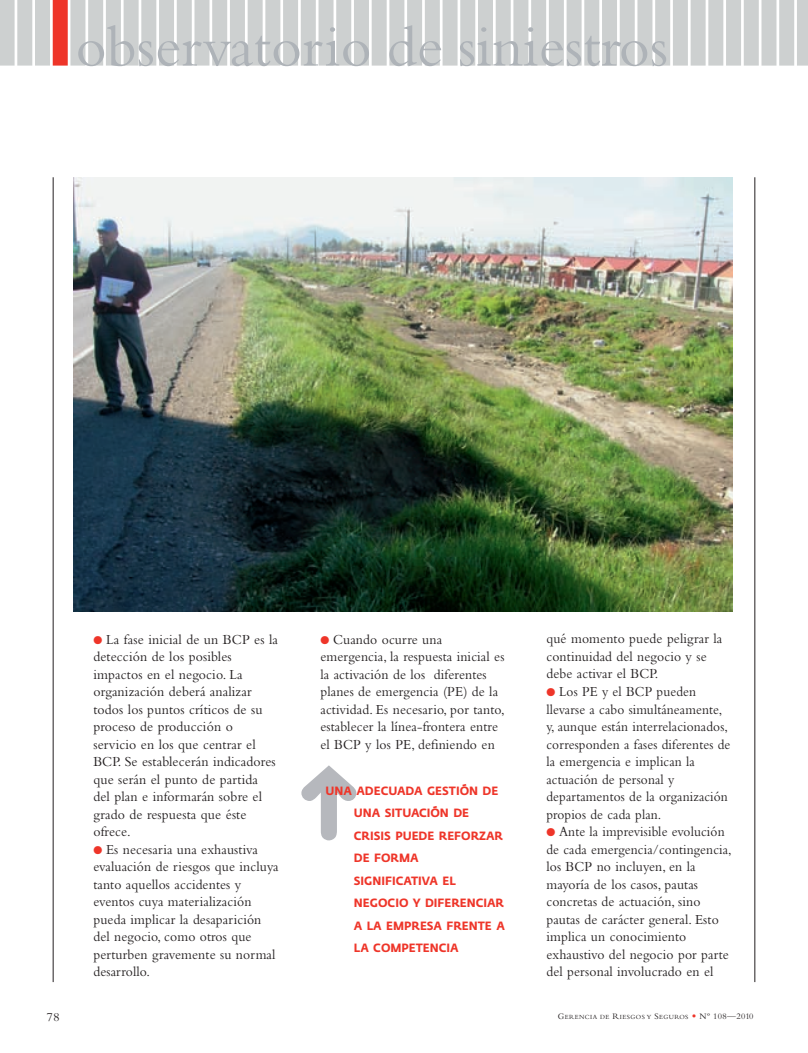
<style>
.page{position:relative;width:808px;height:1053px;background:#fff}
.page>*{position:absolute;margin:0;border:0;box-sizing:border-box;transform-origin:0 0}
.t1{font:60px "Bembo";color:#aeb3b8}
.t2{font:14.38px/17.5px "Bembo";letter-spacing:.01em;color:#231f20;scale:.95 1}
.t3{font:14.38px/17.5px "Bembo";letter-spacing:.01em;color:#231f20;scale:.93 1}
.t4{font:14.38px/17.5px "Bembo";letter-spacing:.01em;color:#231f20;scale:.96 1}
.t5{font:12.5px "Bembo";color:#231f20}
.t6{font:700 11.88px/22.5px "Fedra Sans";color:#ee3529;scale:.95 1}
.t7{font:6.5px "Bembo";letter-spacing:.065em;color:#231f20}
.s1{color:#ee3529}
.s2{font-size:8.75px}
.s3{font-family:"Goudy";font-size:8.75px;color:#ee3529}
</style>
<div class="page">
<hr style="left:53px;top:177px;width:1px;height:804px;background:#231f20">
<hr style="left:755px;top:177px;width:1px;height:804px;background:#231f20">
<div style="left:0;top:0;width:15px;height:66px;background:#cdd0d0"></div>
<div style="left:17px;top:0;width:15px;height:66px;background:#cdd0d0"></div>
<div style="left:35px;top:0;width:15px;height:66px;background:#cdd0d0"></div>
<div style="left:53px;top:0;width:15px;height:66px;background:#ee3529"></div>
<div style="left:70px;top:0;width:15px;height:66px;background:#cdd0d0"></div>
<div style="left:88px;top:0;width:15px;height:66px;background:#cdd0d0"></div>
<div style="left:106px;top:0;width:15px;height:66px;background:#cdd0d0"></div>
<div style="left:124px;top:0;width:15px;height:66px;background:#cdd0d0"></div>
<div style="left:141px;top:0;width:15px;height:66px;background:#cdd0d0"></div>
<div style="left:159px;top:0;width:15px;height:66px;background:#cdd0d0"></div>
<div style="left:177px;top:0;width:15px;height:66px;background:#cdd0d0"></div>
<div style="left:194px;top:0;width:15px;height:66px;background:#cdd0d0"></div>
<div style="left:212px;top:0;width:15px;height:66px;background:#cdd0d0"></div>
<div style="left:230px;top:0;width:15px;height:66px;background:#cdd0d0"></div>
<div style="left:248px;top:0;width:15px;height:66px;background:#cdd0d0"></div>
<div style="left:265px;top:0;width:15px;height:66px;background:#cdd0d0"></div>
<div style="left:283px;top:0;width:15px;height:66px;background:#cdd0d0"></div>
<div style="left:301px;top:0;width:15px;height:66px;background:#cdd0d0"></div>
<div style="left:318px;top:0;width:15px;height:66px;background:#cdd0d0"></div>
<div style="left:336px;top:0;width:15px;height:66px;background:#cdd0d0"></div>
<div style="left:354px;top:0;width:15px;height:66px;background:#cdd0d0"></div>
<div style="left:372px;top:0;width:15px;height:66px;background:#cdd0d0"></div>
<div style="left:389px;top:0;width:15px;height:66px;background:#cdd0d0"></div>
<div style="left:407px;top:0;width:15px;height:66px;background:#cdd0d0"></div>
<div style="left:425px;top:0;width:15px;height:66px;background:#cdd0d0"></div>
<div style="left:442px;top:0;width:15px;height:66px;background:#cdd0d0"></div>
<div style="left:460px;top:0;width:15px;height:66px;background:#cdd0d0"></div>
<div style="left:478px;top:0;width:15px;height:66px;background:#cdd0d0"></div>
<div style="left:496px;top:0;width:15px;height:66px;background:#cdd0d0"></div>
<div style="left:513px;top:0;width:15px;height:66px;background:#cdd0d0"></div>
<div style="left:531px;top:0;width:15px;height:66px;background:#cdd0d0"></div>
<div style="left:549px;top:0;width:15px;height:66px;background:#cdd0d0"></div>
<div style="left:567px;top:0;width:15px;height:66px;background:#cdd0d0"></div>
<div style="left:584px;top:0;width:15px;height:66px;background:#cdd0d0"></div>
<div style="left:602px;top:0;width:15px;height:66px;background:#cdd0d0"></div>
<div style="left:620px;top:0;width:15px;height:66px;background:#cdd0d0"></div>
<div style="left:637px;top:0;width:15px;height:66px;background:#cdd0d0"></div>
<div style="left:655px;top:0;width:15px;height:66px;background:#cdd0d0"></div>
<div style="left:673px;top:0;width:15px;height:66px;background:#cdd0d0"></div>
<div style="left:691px;top:0;width:15px;height:66px;background:#cdd0d0"></div>
<div style="left:708px;top:0;width:15px;height:66px;background:#cdd0d0"></div>
<div style="left:726px;top:0;width:15px;height:66px;background:#cdd0d0"></div>
<div style="left:744px;top:0;width:15px;height:66px;background:#cdd0d0"></div>
<div style="left:761px;top:0;width:15px;height:66px;background:#cdd0d0"></div>
<div style="left:797px;top:0;width:11px;height:66px;background:#cdd0d0"></div>
<div style="left:779px;top:0;width:15px;height:66px;background:#cdd0d0"></div>
<img style="left:74px;top:177px;width:659px;height:434px">
<h1 class="t1" style="left:76px;top:25px;width:594px">observatorio de siniestros</h1>
<p class="t4" style="left:93px;top:631px;width:194px"><span class="s1">●</span> La fase inicial de un BCP es la detección de los posibles impactos en el negocio. La organización deberá analizar todos los puntos críticos de su proceso de producción o servicio en los que centrar el<br>BCP. Se establecerán indicadores que serán el punto de partida del plan e informarán sobre el grado de respuesta que éste ofrece.</p>
<p class="t2" style="left:93px;top:841px;width:196px"><span class="s1">●</span> Es necesaria una exhaustiva evaluación de riesgos que incluya tanto aquellos accidentes y eventos cuya materialización pueda implicar la desaparición del negocio, como otros que perturben gravemente su normal desarrollo.</p>
<p class="t2" style="left:320px;top:631px;width:195px"><span class="s1">●</span> Cuando ocurre una emergencia, la respuesta inicial es la activación de los diferentes planes de emergencia (PE) de la actividad. Es necesario, por tanto, establecer la línea-frontera entre el BCP y los PE, definiendo en</p>
<p class="t6" style="left:354px;top:780px;width:160px;text-indent:-28px">UNA ADECUADA GESTIÓN DE<br>UNA SITUACIÓN DE<br>CRISIS PUEDE REFORZAR<br>DE FORMA<br>SIGNIFICATIVA EL<br>NEGOCIO Y DIFERENCIAR<br>A LA EMPRESA FRENTE A<br>LA COMPETENCIA</p>
<p class="t2" style="left:546px;top:631px;width:186px">qué momento puede peligrar la continuidad del negocio y se debe activar el BCP.</p>
<p class="t3" style="left:546px;top:684px;width:199px"><span class="s1">●</span> Los PE y el BCP pueden llevarse a cabo simultáneamente, y, aunque están interrelacionados, corresponden a fases diferentes de la emergencia e implican la actuación de personal y departamentos de la organización propios de cada plan.</p>
<p class="t3" style="left:546px;top:824px;width:201px"><span class="s1">●</span> Ante la imprevisible evolución de cada emergencia/contingencia, los BCP no incluyen, en la mayoría de los casos, pautas concretas de actuación, sino pautas de carácter general. Esto implica un conocimiento exhaustivo del negocio por parte del personal involucrado en el</p>
<p class="t5" style="left:47px;top:1012px;width:14px">78</p>
<p class="t7" style="left:558px;top:1014px;width:197px"><span class="s2">G</span>ERENCIA DE <span class="s2">R</span>IESGOS Y <span class="s2">S</span>EGUROS <span class="s3">•</span> <span class="s2">Nº 108—2010</span></p>
</div>
